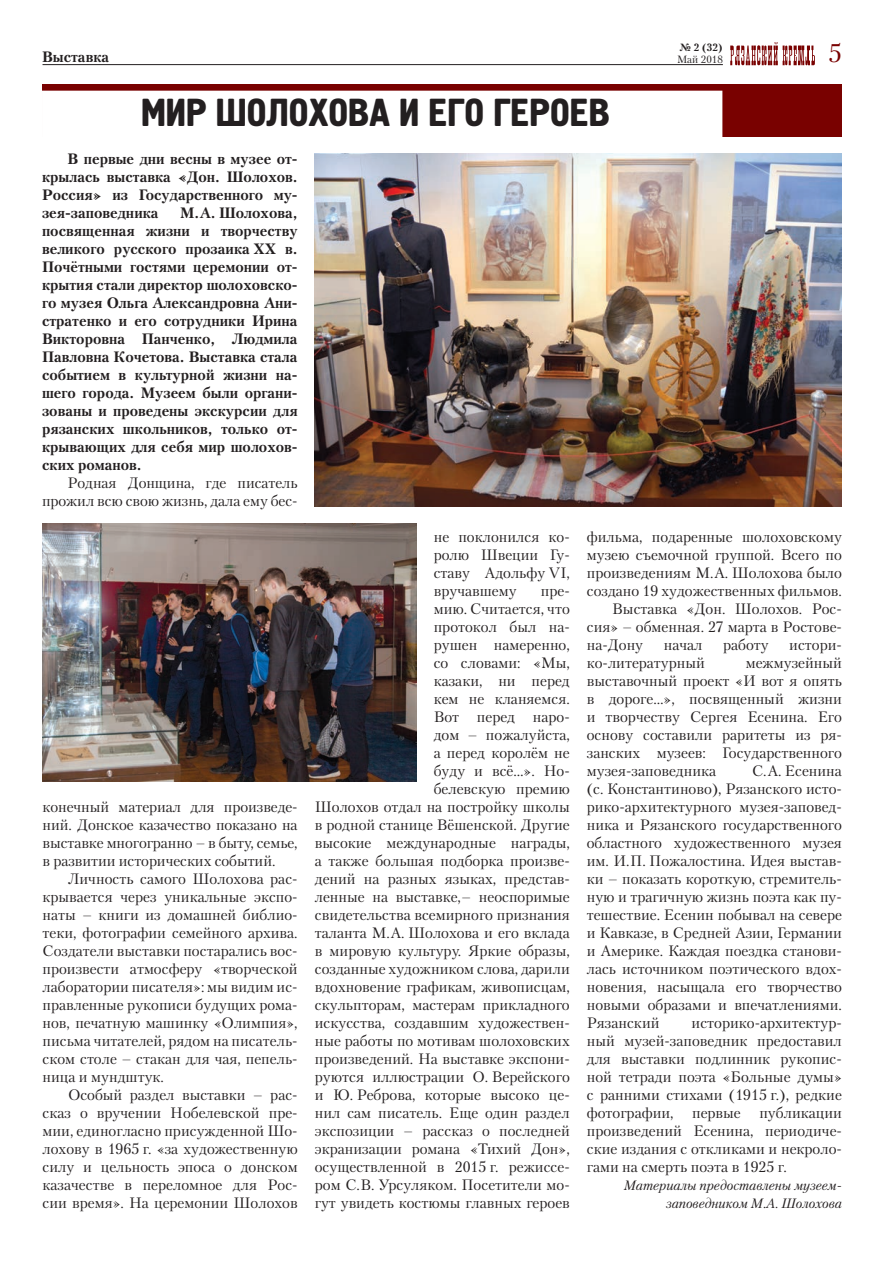
<style>
.page{position:relative;width:893px;height:1263px;background:#fff}
.page>*{position:absolute;margin:0;border:0;box-sizing:border-box;transform-origin:0 0}
.t1{font:39px "Hermes C";color:#231f20}
.t2{font:25.5px "Petersburg C";color:#790100}
.t3{font:15px/18px "Petersburg C";color:#231f20;text-align:justify}
.t4{font:700 15px/18px "Petersburg C";color:#231f20;text-align:justify}
.t5{font:italic 13.5px/18px "Petersburg C";color:#231f20;text-align:right}
.t6{font:10.5px "Petersburg C";color:#231f20}
.t7{font:700 10.5px "Petersburg C";color:#231f20}
</style>
<div class="page">
<svg style="left:730px;top:42px;width:85px;height:23px"></svg>
<hr style="left:43px;top:64px;width:680px;height:1px;background:#231f20">
<div style="left:42px;top:84px;width:800px;height:53px;background:#790100"></div>
<div style="left:41px;top:91px;width:681px;height:55px;background:#fff"></div>
<img style="left:315px;top:154px;width:527px;height:352px">
<img style="left:43px;top:524px;width:374px;height:258px">
<p class="t7" style="left:679px;top:40px;width:45px">№ 2 (32)</p>
<p class="t4" style="left:42px;top:47px;width:69px">Выставка</p>
<p class="t6" style="left:677px;top:53px;width:47px">Май 2018</p>
<h1 class="t1" style="left:141px;top:91px;width:471px">МИР ШОЛОХОВА И ЕГО ГЕРОЕВ</h1>
<p class="t4" style="left:42px;top:149px;width:257px;text-indent:26px">В первые дни весны в музее от&shy;крылась выставка «Дон. Шолохов.<br>Россия» из Государственного му&shy;зея-заповедника</p>
<p class="t4" style="left:42px;top:203px;width:257px;text-indent:138px">М.А. Шолохова, посвященная жизни и творчеству великого русского прозаика XX в.<br>Почётными гостями церемонии от&shy;крытия стали директор шолоховско&shy;го музея Ольга Александровна Ани&shy;стратенко и его сотрудники Ирина Викторовна Панченко, Людмила Павловна Кочетова. Выставка стала событием в культурной жизни на&shy;шего города. Музеем были органи&shy;зованы и проведены экскурсии для рязанских школьников, только от&shy;крывающих для себя мир шолохов&shy;ских романов.</p>
<p class="t3" style="left:42px;top:473px;width:257px;text-align:right">Родная Донщина, где писатель прожил всю свою жизнь, дала ему бес-</p>
<h2 class="t2" style="left:828px;top:38px;width:15px">5</h2>
<p class="t3" style="left:43px;top:797px;width:257px">конечный материал для произведе&shy;ний. Донское казачество показано на выставке многогранно – в быту, семье, в развитии исторических событий.</p>
<p class="t3" style="left:43px;top:869px;width:257px;text-indent:26px">Личность самого Шолохова рас&shy;крывается через уникальные экспо&shy;наты – книги из домашней библио&shy;теки, фотографии семейного архива.<br>Создатели выставки постарались вос&shy;произвести атмосферу «творческой лаборатории писателя»: мы видим ис&shy;правленные рукописи будущих рома&shy;нов, печатную машинку «Олимпия», письма читателей, рядом на писатель&shy;ском столе – стакан для чая, пепель&shy;ница и мундштук.</p>
<p class="t3" style="left:43px;top:1085px;width:257px;text-indent:26px">Особый раздел выставки – рас&shy;сказ о вручении Нобелевской пре&shy;мии, единогласно присужденной Шо&shy;лохову в 1965 г. «за художественную силу и цельность эпоса о донском казачестве в переломное для Рос&shy;сии время». На церемонии Шолохов</p>
<p class="t3" style="left:434px;top:527px;width:138px">не поклонился ко&shy;ролю Швеции Гу&shy;ставу Адольфу VI, вручавшему</p>
<p class="t3" style="left:315px;top:581px;width:256px;text-align:right">пре-<br>мию. Считается, что<br>протокол был на-<br>рушен намеренно,<br>со словами: «Мы,<br>казаки, ни перед<br>кем не кланяемся.<br>Вот перед наро-<br>дом – пожалуйста,<br>а перед королём не<br>буду и всё…». Но-<br>белевскую премию<br>Шолохов отдал на постройку школы в родной станице Вёшенской. Другие высокие международные награды, а также большая подборка произве&shy;дений на разных языках, представ&shy;ленные на выставке,– неоспоримые свидетельства всемирного признания таланта М.А. Шолохова и его вклада в мировую культуру. Яркие образы, созданные художником слова, дарили вдохновение графикам, живописцам, скульпторам, мастерам прикладного искусства, создавшим художествен&shy;ные работы по мотивам шолоховских произведений. На выставке экспони&shy;руются иллюстрации О. Верейского и Ю. Реброва, которые высоко це&shy;нил сам писатель. Еще один раздел экспозиции – рассказ о последней экранизации романа «Тихий Дон», осуществленной в 2015 г. режиссе&shy;ром С.В. Урсуляком. Посетители мо&shy;гут увидеть костюмы главных героев</p>
<p class="t3" style="left:587px;top:527px;width:257px">фильма, подаренные шолоховскому</p>
<p class="t3" style="left:587px;top:545px;width:257px">музею съемочной группой. Всего по</p>
<p class="t3" style="left:587px;top:563px;width:257px">произведениям М.А. Шолохова было</p>
<p class="t3" style="left:587px;top:581px;width:257px">создано 19 художественных фильмов.</p>
<p class="t3" style="left:612px;top:599px;width:231px">Выставка «Дон. Шолохов. Рос-</p>
<p class="t3" style="left:587px;top:617px;width:257px">сия» – обменная. 27 марта в Ростове-</p>
<p class="t3" style="left:587px;top:635px;width:58px">на-Дону</p>
<p class="t3" style="left:664px;top:635px;width:40px">начал</p>
<p class="t3" style="left:723px;top:635px;width:47px">работу</p>
<p class="t3" style="left:789px;top:635px;width:54px">истори-</p>
<p class="t3" style="left:587px;top:653px;width:120px">ко-литературный</p>
<p class="t3" style="left:587px;top:653px;width:257px;text-indent:159px">межмузейный выставочный проект «И вот я опять в дороге…», посвященный жизни и творчеству Сергея Есенина. Его основу составили раритеты из ря&shy;занских музеев: Государственного музея-заповедника</p>
<p class="t3" style="left:587px;top:761px;width:257px;text-indent:165px">С.А. Есенина (с. Константиново), Рязанского исто&shy;рико-архитектурного музея-заповед&shy;ника и Рязанского государственного областного художественного музея им. И.П. Пожалостина. Идея выстав&shy;ки – показать короткую, стремитель&shy;ную и трагичную жизнь поэта как пу&shy;тешествие. Есенин побывал на севере и Кавказе, в Средней Азии, Германии и Америке. Каждая поездка станови&shy;лась источником поэтического вдох&shy;новения, насыщала его творчество новыми образами и впечатлениями.<br>Рязанский</p>
<p class="t3" style="left:587px;top:1013px;width:257px;text-indent:105px">историко-архитектур&shy;ный музей-заповедник предоставил для выставки подлинник рукопис&shy;ной тетради поэта «Больные думы» с ранними стихами (1915 г.), редкие фотографии, первые публикации произведений Есенина, периодиче&shy;ские издания с откликами и некроло&shy;гами на смерть поэта в 1925 г.</p>
<p class="t5" style="left:624px;top:1176px;width:220px">Материалы предоставлены музеем&shy;заповедником М.А. Шолохова</p>
</div>
